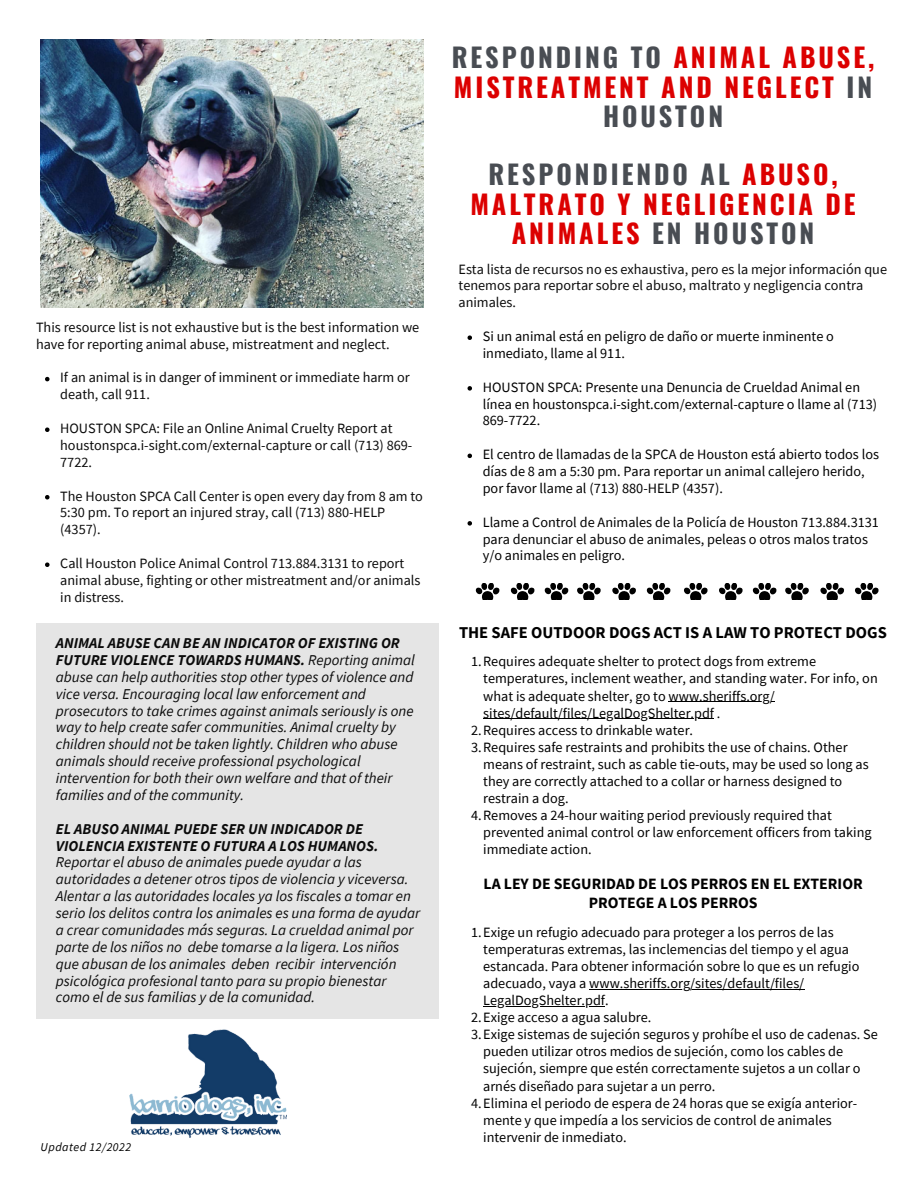
<style>
.page{position:relative;width:918px;height:1188px;background:#fff}
.page>*{position:absolute;margin:0;border:0;box-sizing:border-box;transform-origin:0 0}
.t1{font:700 26.4px/29.2px "Oswald";letter-spacing:.11em;color:#dc0000;text-align:center}
.t2{font:700 16.5px "Source Sans Pro";color:#000}
.t3{font:700 15.75px/18.8px "Source Sans Pro";color:#000;text-align:center}
.t4{font:italic 15px/16.8px "Source Sans Pro";color:#0b0b0b}
.t5{font:italic 700 15px/16.8px "Source Sans Pro";color:#0b0b0b}
.t6{font:14.25px/16.8px "Source Sans Pro";color:#000}
.t7{font:14.25px/16.8px "Source Sans Pro";color:#0b0b0b}
.t8{font:italic 12px "Source Sans Pro";letter-spacing:.04em;color:#000}
.s1{font-weight:700}
.s2{color:#494d53}
.s3{color:#0b0b0b}
</style>
<div class="page">
<img style="left:41px;top:39px;width:382px;height:269px">
<svg style="left:476px;top:583px;width:23px;height:17px"></svg>
<svg style="left:511px;top:583px;width:24px;height:17px"></svg>
<svg style="left:545px;top:583px;width:23px;height:17px"></svg>
<svg style="left:577px;top:583px;width:24px;height:17px"></svg>
<svg style="left:612px;top:583px;width:24px;height:17px"></svg>
<svg style="left:647px;top:583px;width:23px;height:17px"></svg>
<svg style="left:684px;top:583px;width:24px;height:17px"></svg>
<svg style="left:719px;top:583px;width:24px;height:17px"></svg>
<svg style="left:753px;top:583px;width:23px;height:17px"></svg>
<svg style="left:785px;top:583px;width:24px;height:17px"></svg>
<svg style="left:820px;top:583px;width:24px;height:17px"></svg>
<svg style="left:855px;top:583px;width:24px;height:17px"></svg>
<img style="left:130px;top:1029px;width:156px;height:109px">
<div style="left:36px;top:623px;width:403px;height:395px;background:#e5e5e5"></div>
<svg style="left:45px;top:377px;width:5px;height:4px"></svg>
<svg style="left:45px;top:427px;width:5px;height:5px"></svg>
<svg style="left:45px;top:495px;width:5px;height:4px"></svg>
<svg style="left:45px;top:562px;width:5px;height:5px"></svg>
<hr style="left:669px;top:701px;width:106px;height:1px;background:#000">
<hr style="left:483px;top:718px;width:231px;height:1px;background:#000">
<hr style="left:589px;top:989px;width:215px;height:1px;background:#000">
<hr style="left:483px;top:1006px;width:122px;height:1px;background:#000">
<svg style="left:468px;top:335px;width:4px;height:5px"></svg>
<svg style="left:468px;top:386px;width:4px;height:5px"></svg>
<svg style="left:468px;top:454px;width:4px;height:4px"></svg>
<svg style="left:468px;top:521px;width:4px;height:5px"></svg>
<p class="t7" style="left:36px;top:318px;width:385px">This resource list is not exhaustive but is the best information we have for reporting animal abuse, mistreatment and neglect.</p>
<p class="t7" style="left:60px;top:369px;width:351px">If an animal is in danger of imminent or immediate harm or death, call 911.</p>
<p class="t7" style="left:60px;top:420px;width:354px">HOUSTON SPCA: File an Online Animal Cruelty Report at houstonspca.i-sight.com/external-capture or call (713) 869-<br>7722.</p>
<p class="t7" style="left:60px;top:487px;width:364px">The Houston SPCA Call Center is open every day from 8 am to<br>5:30 pm. To report an injured stray, call (713) 880-HELP (4357).</p>
<p class="t7" style="left:60px;top:555px;width:362px">Call Houston Police Animal Control 713.884.3131 to report animal abuse, fighting or other mistreatment and/or animals in distress.</p>
<p class="t4" style="left:56px;top:634px;width:361px"><span class="s1">ANIMAL ABUSE CAN BE AN INDICATOR OF EXISTING OR FUTURE VIOLENCE TOWARDS HUMANS.</span> Reporting animal abuse can help authorities stop other types of violence and vice versa. Encouraging local law enforcement and prosecutors to take crimes against animals seriously is one way to help create safer communities. Animal cruelty by children should not be taken lightly. Children who abuse animals should receive professional psychological intervention for both their own welfare and that of their families and of the community.</p>
<p class="t5" style="left:56px;top:820px;width:324px">EL ABUSO ANIMAL PUEDE SER UN INDICADOR DE<br>VIOLENCIA EXISTENTE O FUTURA A LOS HUMANOS.</p>
<p class="t4" style="left:56px;top:854px;width:366px">Reportar el abuso de animales puede ayudar a las autoridades a detener otros tipos de violencia y viceversa.<br>Alentar a las autoridades locales ya los fiscales a tomar en serio los delitos contra los animales es una forma de ayudar a crear comunidades más seguras. La crueldad animal por parte de los niños no debe tomarse a la ligera. Los niños que abusan de los animales deben recibir intervención psicológica profesional tanto para su propio bienestar como el de sus familias y de la comunidad.</p>
<p class="t8" style="left:41px;top:1139px;width:92px">Updated 12/2022</p>
<h1 class="t1" style="left:452px;top:42px;width:424px"><span class="s2">RESPONDING TO</span> ANIMAL ABUSE,<br>MISTREATMENT AND NEGLECT <span class="s2">IN<br>HOUSTON</span></h1>
<h1 class="t1" style="left:470px;top:159px;width:387px"><span class="s2">RESPONDIENDO AL</span> ABUSO,<br>MALTRATO Y NEGLIGENCIA DE<br>ANIMALES <span class="s2">EN HOUSTON</span></h1>
<p class="t7" style="left:459px;top:260px;width:430px">Esta lista de recursos no es exhaustiva, pero es la mejor información que tenemos para reportar sobre el abuso, maltrato y negligencia contra animales.</p>
<p class="t6" style="left:483px;top:328px;width:353px">Si un animal está en peligro de daño or muerte inminente o inmediato, llame al 911.</p>
<p class="t6" style="left:483px;top:378px;width:396px">HOUSTON SPCA: Presente una Denuncia de Crueldad Animal en línea en houstonspca.i-sight.com/external-capture o llame al (713)<br>869-7722.</p>
<p class="t6" style="left:483px;top:446px;width:398px">El centro de llamadas de la SPCA de Houston está abierto todos los días de 8 am a 5:30 pm. Para reportar un animal callejero herido, por favor llame al (713) 880-HELP (4357).</p>
<p class="t6" style="left:483px;top:513px;width:398px">Llame a Control de Animales de la Policía de Houston 713.884.3131 para denunciar el abuso de animales, peleas o otros malos tratos y/o animales en peligro.</p>
<p class="t2" style="left:459px;top:622px;width:429px">THE SAFE OUTDOOR DOGS ACT IS A LAW TO PROTECT DOGS</p>
<p class="t6" style="left:471px;top:653px;width:346px">1.Requires adequate shelter to protect dogs from extreme</p>
<p class="t6" style="left:483px;top:670px;width:396px">temperatures, inclement weather, and standing water. For info, on</p>
<p class="t6" style="left:483px;top:687px;width:293px">what is adequate shelter, go to www.sheriffs.org/</p>
<p class="t6" style="left:483px;top:704px;width:239px">sites/default/files/LegalDogShelter.pdf .</p>
<p class="t6" style="left:471px;top:721px;width:223px">2.Requires access to drinkable water.</p>
<p class="t6" style="left:471px;top:738px;width:378px">3.Requires safe restraints and prohibits the use of chains. Other</p>
<p class="t6" style="left:483px;top:755px;width:387px">means of restraint, such as cable tie-outs, may be used so long as</p>
<p class="t6" style="left:483px;top:772px;width:361px">they are correctly attached to a collar or harness designed to</p>
<p class="t6" style="left:483px;top:789px;width:87px">restrain a dog.</p>
<p class="t6" style="left:471px;top:807px;width:362px">4.Removes a 24-hour waiting period previously required that</p>
<p class="t6" style="left:483px;top:824px;width:390px">prevented animal control or law enforcement officers from taking</p>
<p class="t6" style="left:483px;top:841px;width:110px">immediate action.</p>
<p class="t3" style="left:484px;top:874px;width:381px">LA LEY DE SEGURIDAD DE LOS PERROS EN EL EXTERIOR<br>PROTEGE A LOS PERROS</p>
<p class="t6" style="left:471px;top:924px;width:364px">1.Exige un refugio adecuado para proteger a los perros de las</p>
<p class="t6" style="left:483px;top:941px;width:367px">temperaturas extremas, las inclemencias del tiempo y el agua</p>
<p class="t6" style="left:483px;top:958px;width:378px">estancada. Para obtener información sobre lo que es un refugio</p>
<p class="t6" style="left:483px;top:975px;width:323px">adecuado, vaya a www.sheriffs.org/sites/default/files/</p>
<p class="t6" style="left:483px;top:992px;width:127px">LegalDogShelter.pdf.</p>
<p class="t6" style="left:471px;top:1009px;width:182px">2.Exige acceso a agua salubre.</p>
<p class="t6" style="left:471px;top:1026px;width:408px">3.Exige sistemas de sujeción seguros y prohíbe el uso de cadenas. Se</p>
<p class="t6" style="left:483px;top:1043px;width:361px">pueden utilizar otros medios de sujeción, como los cables de</p>
<p class="t6" style="left:483px;top:1060px;width:379px">sujeción, siempre que estén correctamente sujetos a un collar o</p>
<p class="t6" style="left:483px;top:1077px;width:234px">arnés diseñado para sujetar a un perro.</p>
<p class="t6" style="left:471px;top:1094px;width:388px"><span class="s3">4.</span>Elimina el periodo de espera de 24 horas que se exigía anterior-</p>
<p class="t6" style="left:483px;top:1111px;width:350px">mente y que impedía a los servicios de control de animales</p>
<p class="t6" style="left:483px;top:1128px;width:145px">intervenir de inmediato.</p>
</div>
